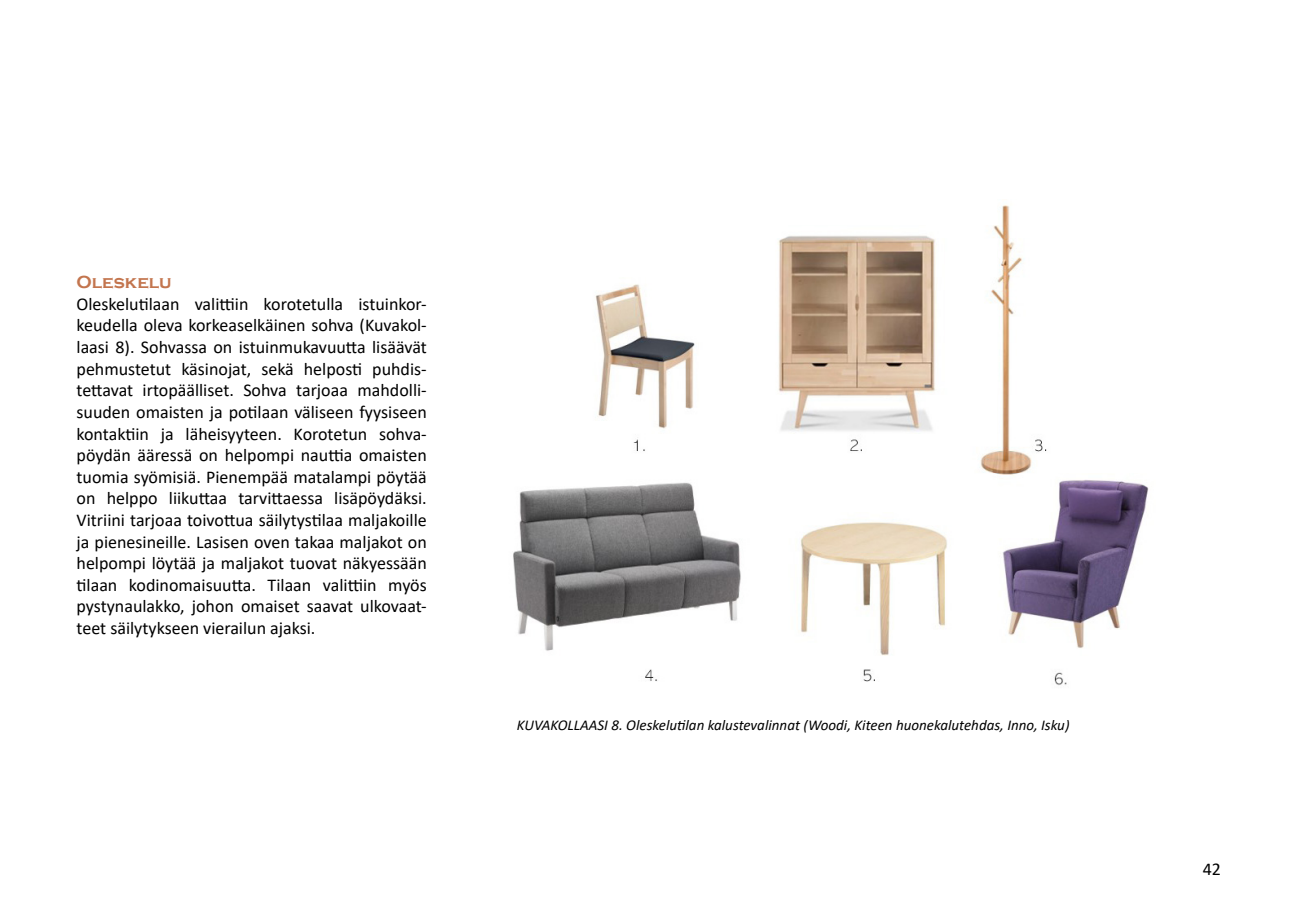
<style>
.page{position:relative;width:1289px;height:919px;background:#fff}
.page>*{position:absolute;margin:0;border:0;box-sizing:border-box;transform-origin:0 0}
.t1{font:18px/21.6px "Calibri";color:#000;text-align:justify}
.t2{font:700 18px "Copperplate Gothic";color:#c3754e}
.t3{font:italic 15px "Calibri";color:#000}
</style>
<div class="page">
<img style="left:513px;top:205px;width:636px;height:481px">
<p class="t2" style="left:77px;top:272px;width:97px">OLESKELU</p>
<p class="t1" style="left:77px;top:292px;width:352px">Oleskelutilaan valittiin korotetulla istuinkor&shy;keudella oleva korkeaselkäinen sohva (Kuvakol&shy;laasi 8). Sohvassa on istuinmukavuutta lisäävät pehmustetut käsinojat, sekä helposti puhdis&shy;tettavat irtopäälliset. Sohva tarjoaa mahdolli&shy;suuden omaisten ja potilaan väliseen fyysiseen kontaktiin ja läheisyyteen. Korotetun sohva&shy;pöydän ääressä on helpompi nauttia omaisten tuomia syömisiä. Pienempää matalampi pöytää on helppo liikuttaa tarvittaessa lisäpöydäksi.<br>Vitriini tarjoaa toivottua säilytystilaa maljakoille ja pienesineille. Lasisen oven takaa maljakot on helpompi löytää ja maljakot tuovat näkyessään tilaan kodinomaisuutta. Tilaan valittiin myös pystynaulakko, johon omaiset saavat ulkovaat&shy;teet säilytykseen vierailun ajaksi.</p>
<p class="t3" style="left:517px;top:714px;width:554px">KUVAKOLLAASI 8. Oleskelutilan kalustevalinnat (Woodi, Kiteen huonekalutehdas, Inno, Isku)</p>
<p class="t1" style="left:1202px;top:857px;width:20px">42</p>
</div>
